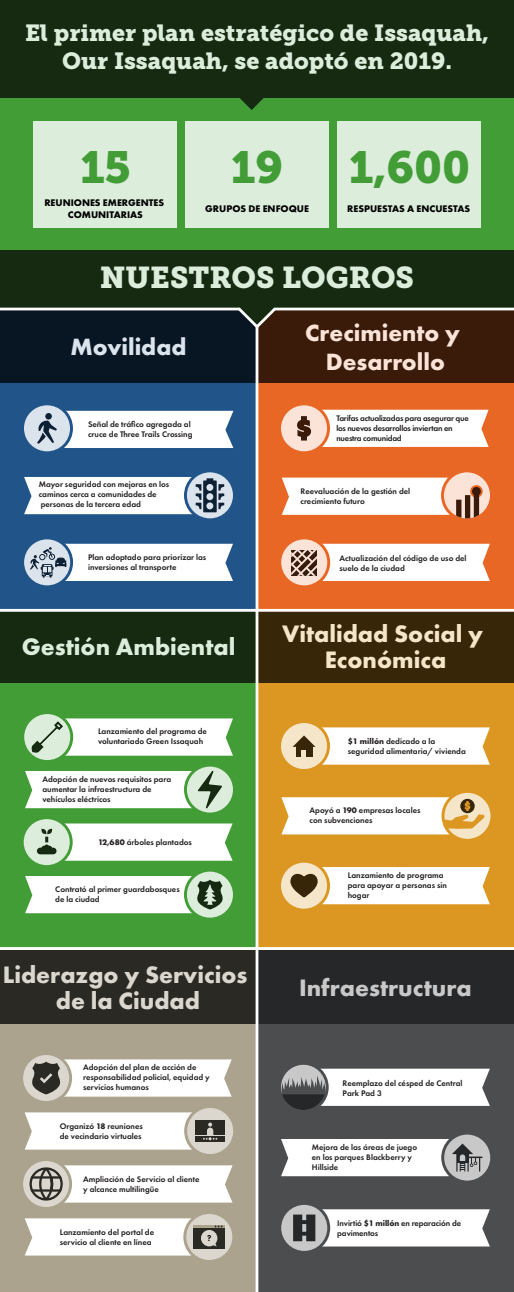
<style>
.page{position:relative;width:514px;height:1292px;background:#fff}
.page>*{position:absolute;margin:0;border:0;box-sizing:border-box;transform-origin:0 0}
.t1{font:44.68px "Museo Slab 900";color:#429d37}
.t2{font:30px "Museo Slab 900";color:#dceddb}
.t3{font:700 24.68px/26px "Futura PT";color:#dbd7cf;text-align:center}
.t4{font:700 24.68px/26px "Futura PT";color:#f6e6c9;text-align:center}
.t5{font:700 24.68px "Futura PT";color:#dceddb}
.t6{font:700 24.68px "Futura PT";color:#c8c8c9}
.t7{font:700 24.4px/29.3px "Futura PT";color:#fbe3d7;text-align:center}
.t8{font:700 24.4px "Futura PT";color:#dbe3ec}
.t9{font:23.2px/27.8px "Museo Slab 900";color:#dceddb;text-align:center}
.t10{font:700 10px/12px "Futura PT";color:#000;text-align:center}
.t11{font:600 8.8px "Futura PT";color:#000}
.t12{font:600 8.4px/10.1px "Futura PT";color:#231f20}
.t13{font:600 8.4px/10.1px "Futura PT";letter-spacing:-.025em;color:#231f20}
.s1{font-weight:700}
</style>
<div class="page">
<div style="left:0;top:57px;width:513px;height:252px;background:#429d37"></div>
<div style="left:0;top:307px;width:257px;height:304px;background:#21558a"></div>
<div style="left:0;top:1015px;width:257px;height:277px;background:#aba38e"></div>
<div style="left:257px;top:261px;width:256px;height:349px;background:#e96724"></div>
<div style="left:0;top:950px;width:257px;height:73px;background:#2b2924"></div>
<div style="left:257px;top:1015px;width:256px;height:277px;background:#4c4d4f"></div>
<div style="left:257px;top:950px;width:256px;height:73px;background:#262728"></div>
<div style="left:0;top:0;width:513px;height:97px;background:#152a11"></div>
<svg style="left:239px;top:97px;width:25px;height:13px"></svg>
<div style="left:0;top:611px;width:257px;height:338px;background:#429d37"></div>
<div style="left:257px;top:621px;width:256px;height:327px;background:#db9721"></div>
<div style="left:0;top:309px;width:257px;height:74px;background:#081523"></div>
<div style="left:256px;top:309px;width:257px;height:74px;background:#3a1a09"></div>
<div style="left:257px;top:609px;width:256px;height:74px;background:#372608"></div>
<div style="left:0;top:610px;width:257px;height:73px;background:#152a11"></div>
<div style="left:0;top:250px;width:513px;height:59px;background:#152a11"></div>
<div style="left:34px;top:122px;width:143px;height:106px;background:#dceddb"></div>
<div style="left:185px;top:122px;width:143px;height:106px;background:#dceddb"></div>
<div style="left:337px;top:122px;width:143px;height:106px;background:#dceddb"></div>
<svg style="left:24px;top:539px;width:209px;height:47px"></svg>
<svg style="left:24px;top:472px;width:209px;height:47px"></svg>
<div style="left:206px;top:484px;width:7px;height:7px;background:#dbe3ec;border-radius:50%"></div>
<div style="left:206px;top:493px;width:7px;height:7px;background:#dbe3ec;border-radius:50%"></div>
<div style="left:206px;top:502px;width:7px;height:7px;background:#dbe3ec;border-radius:50%"></div>
<svg style="left:24px;top:405px;width:209px;height:47px"></svg>
<svg style="left:281px;top:405px;width:207px;height:47px"></svg>
<svg style="left:281px;top:472px;width:209px;height:47px"></svg>
<svg style="left:281px;top:539px;width:208px;height:47px"></svg>
<svg style="left:23px;top:714px;width:210px;height:204px"></svg>
<svg style="left:281px;top:723px;width:208px;height:46px"></svg>
<svg style="left:281px;top:862px;width:208px;height:47px"></svg>
<svg style="left:281px;top:792px;width:210px;height:47px"></svg>
<svg style="left:23px;top:1055px;width:210px;height:205px"></svg>
<svg style="left:281px;top:1205px;width:208px;height:46px"></svg>
<svg style="left:281px;top:1134px;width:210px;height:47px"></svg>
<svg style="left:281px;top:1064px;width:208px;height:46px"></svg>
<svg style="left:0;top:307px;width:513px;height:24px"></svg>
<hr style="left:255px;top:327px;width:3px;height:965px;background:#fff">
<hr style="left:0;top:609px;width:513px;height:3px;background:#fff">
<hr style="left:0;top:947px;width:513px;height:3px;background:#fff">
<h3 class="t9" style="left:25px;top:19px;width:465px">El primer plan estratégico de Issaquah,<br>Our Issaquah, se adoptó en 2019.</h3>
<h1 class="t1" style="left:80px;top:141px;width:52px">15</h1>
<h1 class="t1" style="left:231px;top:141px;width:53px">19</h1>
<h1 class="t1" style="left:349px;top:141px;width:122px">1,600</h1>
<p class="t10" style="left:347px;top:202px;width:124px">RESPUESTAS A ENCUESTAS</p>
<p class="t10" style="left:44px;top:196px;width:121px">REUNIONES EMERGENTES<br>COMUNITARIAS</p>
<p class="t10" style="left:205px;top:202px;width:105px">GRUPOS DE ENFOQUE</p>
<h2 class="t2" style="left:100px;top:260px;width:316px">NUESTROS LOGROS</h2>
<h3 class="t8" style="left:71px;top:331px;width:117px">Movilidad</h3>
<p class="t12" style="left:88px;top:419px;width:106px">Señal de tráfico agregada al cruce de Three Trails Crossing</p>
<h3 class="t7" style="left:305px;top:317px;width:156px">Crecimiento y<br>Desarrollo</h3>
<p class="t13" style="left:336px;top:413px;width:134px">Tarifas actualizadas para asegurar que los nuevos desarrollos inviertan en nuestra comunidad</p>
<p class="t12" style="left:39px;top:479px;width:132px">Mayor seguridad con mejoras en los caminos cerca a comunidades de personas de la tercera edad</p>
<p class="t12" style="left:300px;top:486px;width:111px">Reevaluación de la gestión del crecimiento futuro</p>
<p class="t12" style="left:88px;top:552px;width:120px">Plan adoptado para priorizar las inversiones al transporte</p>
<h3 class="t5" style="left:22px;top:630px;width:215px">Gestión Ambiental</h3>
<p class="t12" style="left:98px;top:726px;width:110px">Lanzamiento del programa de voluntariado Green Issaquah</p>
<p class="t12" style="left:42px;top:774px;width:130px">Adopción de nuevos requisitos para aumentar la infraestructura de vehículos eléctricos</p>
<p class="t12" style="left:98px;top:837px;width:95px"><span class="s1">12,680</span> árboles plantados</p>
<p class="t12" style="left:55px;top:884px;width:126px">Contrató al primer guardabosques de la ciudad</p>
<h3 class="t3" style="left:3px;top:961px;width:246px">Liderazgo y Servicios de la Ciudad</h3>
<p class="t12" style="left:83px;top:1062px;width:128px">Adopción del plan de acción de responsabilidad policial, equidad y servicios humanos</p>
<p class="t12" style="left:60px;top:1121px;width:84px">Organizó <span class="s1">18</span> reuniones de vecindario virtuales</p>
<p class="t12" style="left:83px;top:1174px;width:118px">Ampliación de Servicio al cliente y alcance multilingüe</p>
<p class="t12" style="left:60px;top:1226px;width:96px">Lanzamiento del portal de servicio al cliente en línea</p>
<p class="t11" style="left:207px;top:1233px;width:6px">?</p>
<p class="t12" style="left:339px;top:553px;width:128px">Actualización del código de uso del suelo de la ciudad</p>
<h3 class="t4" style="left:282px;top:620px;width:202px">Vitalidad Social y<br>Económica</h3>
<p class="t12" style="left:347px;top:736px;width:119px"><span class="s1">$1 millón</span> dedicado a la seguridad alimentaria/ vivienda</p>
<p class="t12" style="left:309px;top:805px;width:112px">Apoyó a <span class="s1">190</span> empresas locales con subvenciones</p>
<p class="t12" style="left:347px;top:870px;width:101px">Lanzamiento de programa para apoyar a personas sin hogar</p>
<h3 class="t6" style="left:299px;top:971px;width:174px">Infraestructura</h3>
<p class="t12" style="left:342px;top:1077px;width:121px">Reemplazo del césped de Central<br>Park Pad 3</p>
<p class="t12" style="left:312px;top:1142px;width:107px">Mejora de las áreas de juego en los parques Blackberry y<br>Hillside</p>
<p class="t12" style="left:337px;top:1218px;width:125px">Invirtió <span class="s1">$1 millón</span> en reparación de pavimentos</p>
</div>
